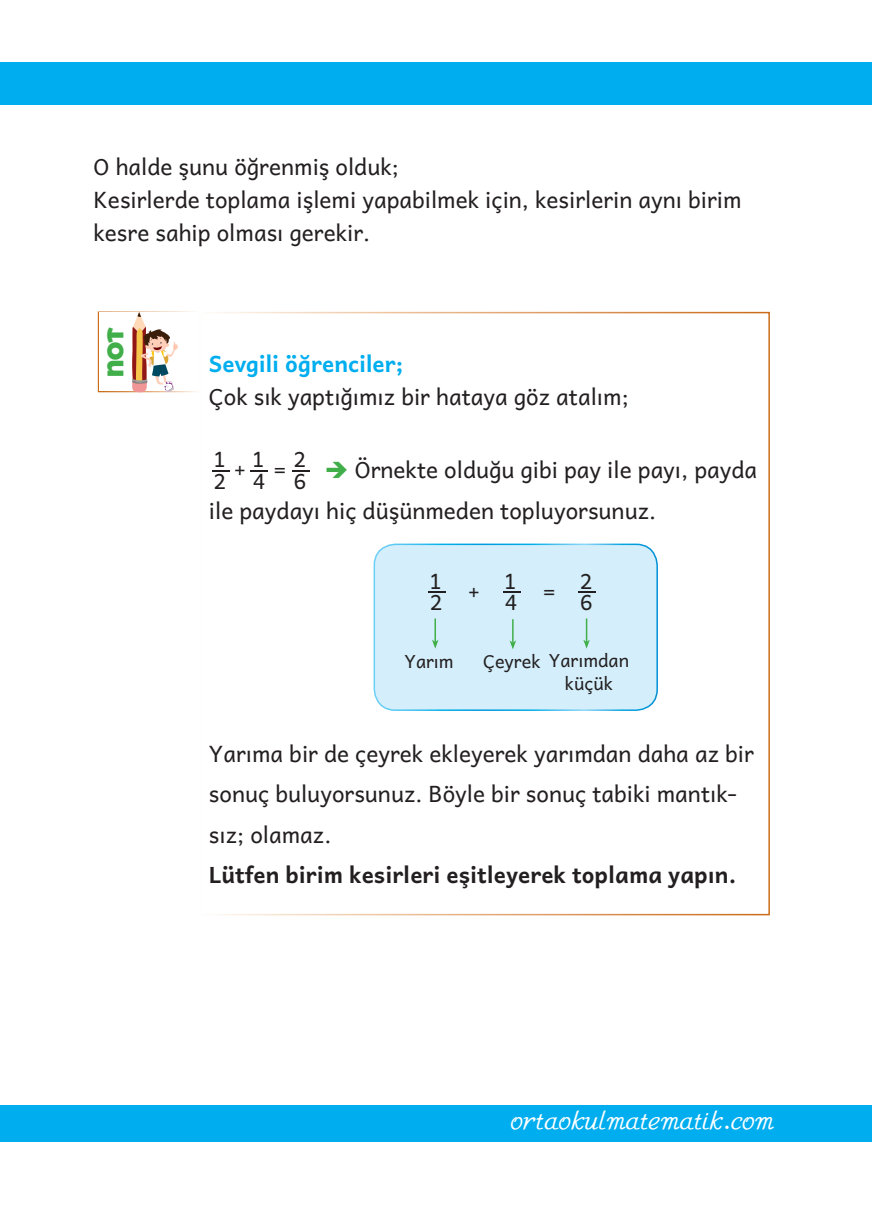
<style>
.page{position:relative;width:872px;height:1212px;background:#fff}
.page>*{position:absolute;margin:0;border:0;box-sizing:border-box;transform-origin:0 0}
.t1{font:28.5px "M Ma Gauss";color:#fff}
.Normal_Gövde{font:22.5px/40.5px "Andika New Basic";color:#231f20}
.Normal_Gövde-2{font:700 22.5px "Andika New Basic";color:#231f20}
.Normal_Gövde-3{font:700 22.5px "Andika New Basic";letter-spacing:-.005em;color:#00aeef}
.Uyarı{font:900 22.5px "Montserrat Alternates";color:#40ae49}
.t2{font:21px "Andika New Basic";color:#231f20}
.Normal_Gövde-4{font:18px "Andika New Basic";color:#231f20}
.s1{color:#40ae49}
</style>
<div class="page">
<div style="left:0;top:1106px;width:850px;height:36px;background:#00aeef"></div>
<div style="left:0;top:62px;width:850px;height:43px;background:#00aeef"></div>
<div style="left:850px;top:1106px;width:22px;height:36px;background:#00aeef"></div>
<div style="left:850px;top:62px;width:22px;height:43px;background:#00aeef"></div>
<div style="left:374px;top:544px;width:283px;height:166px;background:#d4effb;border-radius:21px"></div>
<div style="left:373px;top:544px;width:285px;height:167px;border:2px solid #fff;border-radius:21px"></div>
<hr style="left:434px;top:618px;width:2px;height:24px;background:#40ae49">
<svg style="left:432px;top:639px;width:6px;height:10px"></svg>
<svg style="left:509px;top:619px;width:7px;height:30px"></svg>
<svg style="left:583px;top:618px;width:7px;height:31px"></svg>
<div style="left:98px;top:311px;width:102px;height:81px;background:#fff;border:2px solid #fff"></div>
<svg style="left:130px;top:312px;width:48px;height:81px"></svg>
<svg style="left:212px;top:470px;width:17px;height:1px"></svg>
<svg style="left:250px;top:470px;width:18px;height:1px"></svg>
<svg style="left:292px;top:470px;width:17px;height:1px"></svg>
<svg style="left:428px;top:592px;width:17px;height:1px"></svg>
<svg style="left:503px;top:592px;width:17px;height:1px"></svg>
<svg style="left:578px;top:592px;width:18px;height:1px"></svg>
<div style="left:201px;top:312px;width:569px;height:603px;border:2px solid #fff"></div>
<p class="Normal_Gövde" style="left:94px;top:143px;width:307px">O halde şunu öğrenmiş olduk;</p>
<p class="Normal_Gövde" style="left:94px;top:180px;width:649px;line-height:33px">Kesirlerde toplama işlemi yapabilmek için, kesirlerin aynı birim kesre sahip olması gerekir.</p>
<p class="Uyarı" style="left:97px;top:377px;width:52px;rotate:-90deg">NOT</p>
<p class="Normal_Gövde-3" style="left:209px;top:343px;width:196px">Sevgili öğrenciler;</p>
<p class="Normal_Gövde" style="left:209px;top:373px;width:421px">Çok sık yaptığımız bir hataya göz atalım;</p>
<p class="t2" style="left:294px;top:440px;width:14px">2</p>
<p class="t2" style="left:213px;top:440px;width:14px">1</p>
<p class="t2" style="left:252px;top:440px;width:14px">1</p>
<p class="Normal_Gövde" style="left:209px;top:446px;width:550px;text-indent:116px"><span class="s1">➔</span> Örnekte olduğu gibi pay ile payı, payda ile paydayı hiç düşünmeden topluyorsunuz.</p>
<p class="t2" style="left:234px;top:451px;width:14px">+</p>
<p class="t2" style="left:274px;top:451px;width:14px">=</p>
<p class="t2" style="left:253px;top:462px;width:14px">4</p>
<p class="t2" style="left:214px;top:462px;width:14px">2</p>
<p class="t2" style="left:294px;top:462px;width:14px">6</p>
<p class="t2" style="left:429px;top:562px;width:14px">1</p>
<p class="t2" style="left:430px;top:583px;width:14px">2</p>
<p class="t2" style="left:504px;top:562px;width:14px">1</p>
<p class="t2" style="left:468px;top:573px;width:14px">+</p>
<p class="t2" style="left:543px;top:573px;width:14px">=</p>
<p class="t2" style="left:505px;top:583px;width:14px">4</p>
<p class="t2" style="left:580px;top:562px;width:14px">2</p>
<p class="t2" style="left:580px;top:583px;width:14px">6</p>
<p class="Normal_Gövde-4" style="left:404px;top:645px;width:51px">Yarım</p>
<p class="Normal_Gövde-4" style="left:483px;top:645px;width:59px">Çeyrek</p>
<p class="Normal_Gövde-4" style="left:549px;top:644px;width:82px">Yarımdan</p>
<p class="Normal_Gövde-4" style="left:565px;top:666px;width:49px">küçük</p>
<p class="Normal_Gövde" style="left:209px;top:730px;width:546px">Yarıma bir de çeyrek ekleyerek yarımdan daha az bir sonuç buluyorsunuz. Böyle bir sonuç tabiki mantık&shy;sız; olamaz.</p>
<p class="Normal_Gövde-2" style="left:209px;top:854px;width:529px">Lütfen birim kesirleri eşitleyerek toplama yapın.</p>
<p class="t1" style="left:511px;top:1104px;width:265px">ortaokulmatematik.com</p>
</div>
